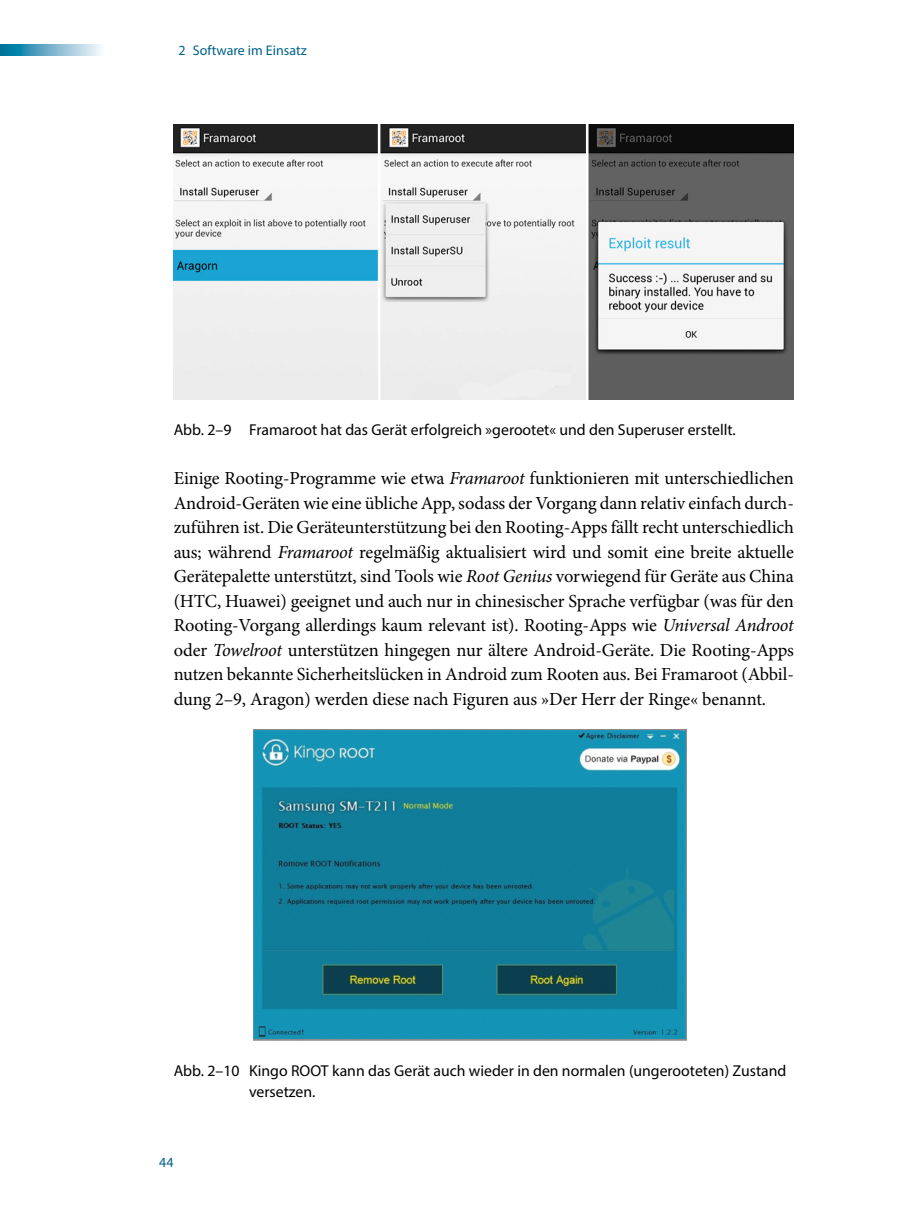
<style>
.page{position:relative;width:918px;height:1216px;background:#fff}
.page>*{position:absolute;margin:0;border:0;box-sizing:border-box;transform-origin:0 0}
.Fließtext_ohne_Einzu{font:18.38px/24.5px "Minion Pro";letter-spacing:-.005em;color:#000;text-align:justify}
.t1{font:15.75px/21px "Myriad Pro";color:#000}
.t2{font:14px "Myriad Pro";color:#00618a}
.s1{font-style:italic}
</style>
<div class="page">
<svg style="left:0;top:45px;width:101px;height:10px"></svg>
<img style="left:174px;top:124px;width:620px;height:275px">
<img style="left:253px;top:729px;width:433px;height:311px">
<p class="t2" style="left:179px;top:42px;width:129px">2 Software im Einsatz</p>
<p class="t1" style="left:174px;top:419px;width:564px">Abb. 2–9 Framaroot hat das Gerät erfolgreich »gerootet« und den Superuser erstellt.</p>
<p class="Fließtext_ohne_Einzu" style="left:174px;top:466px;width:622px">Einige Rooting-Programme wie etwa <span class="s1">Framaroot</span> funktionieren mit unterschiedlichen Android-Geräten wie eine übliche App, sodass der Vorgang dann relativ einfach durch&shy;zuführen ist. Die Geräteunterstützung bei den Rooting-Apps fällt recht unterschiedlich aus; während <span class="s1">Framaroot</span> regelmäßig aktualisiert wird und somit eine breite aktuelle Gerätepalette unterstützt, sind Tools wie <span class="s1">Root Genius</span> vorwiegend für Geräte aus China (HTC, Huawei) geeignet und auch nur in chinesischer Sprache verfügbar (was für den Rooting-Vorgang allerdings kaum relevant ist). Rooting-Apps wie <span class="s1">Universal Androot </span>oder <span class="s1">Towelroot</span> unterstützen hingegen nur ältere Android-Geräte. Die Rooting-Apps nutzen bekannte Sicherheitslücken in Android zum Rooten aus. Bei Framaroot (Abbil&shy;dung 2–9, Aragon) werden diese nach Figuren aus »Der Herr der Ringe« benannt.</p>
<p class="t1" style="left:249px;top:1059px;width:539px;text-indent:-75px">Abb. 2–10 Kingo ROOT kann das Gerät auch wieder in den normalen (ungerooteten) Zustand versetzen.</p>
<p class="t2" style="left:159px;top:1153px;width:16px">44</p>
</div>
